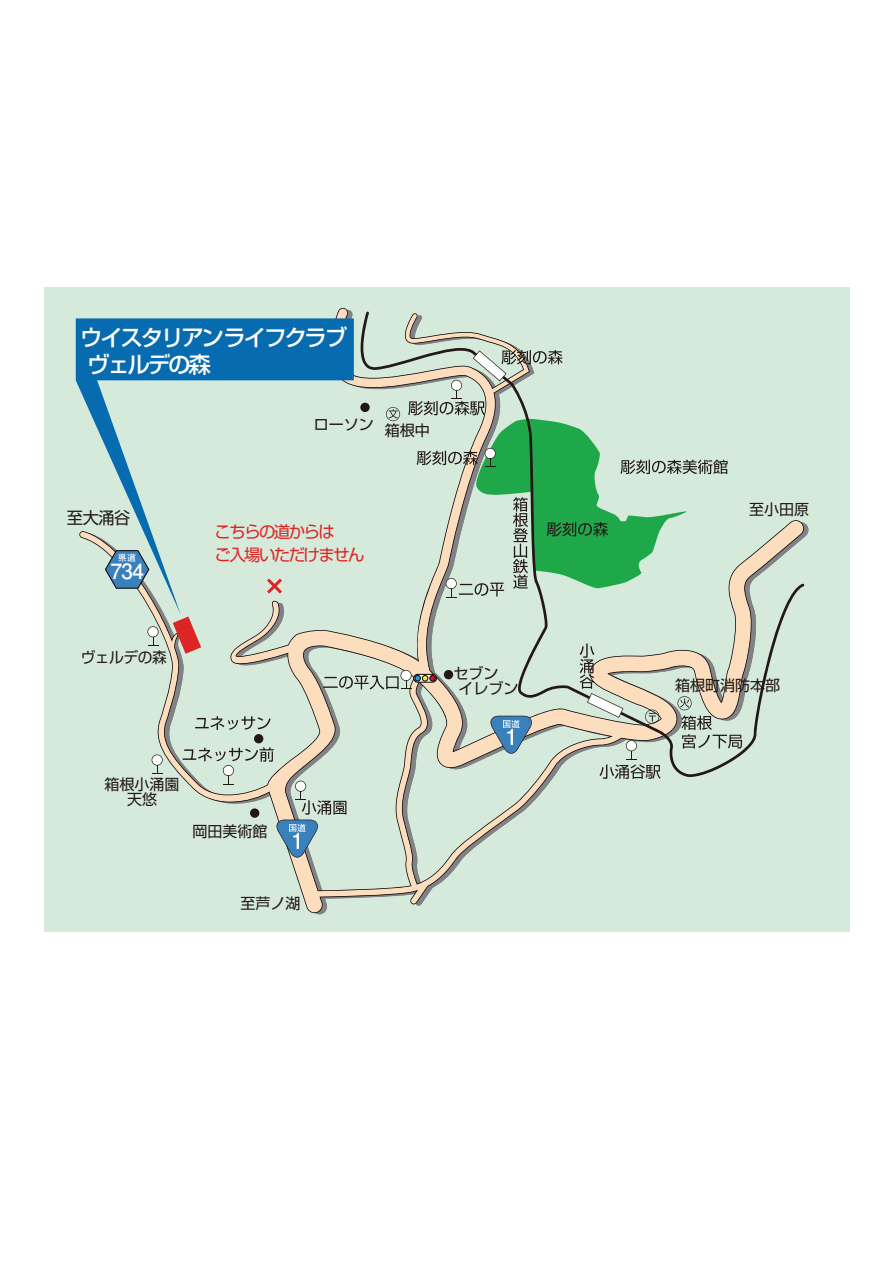
<style>
.page{position:relative;width:893px;height:1263px;background:#fff}
.page>*{position:absolute;margin:0;border:0;box-sizing:border-box;transform-origin:0 0}
.t1{font:500 22.5px/27px "Shin Go Pro";letter-spacing:-.1em;color:#fff}
.t2{font:700 21px "Futo Go B101 Pro";color:#fff}
.t3{font:16.5px/22.5px "Shin Go Pro";letter-spacing:-.1em;color:#de2525}
.t4{font:16.5px "Shin Go Pro";color:#221815}
.t5{font:15px/15px "Shin Go Pro";color:#221815}
.t6{font:700 8.85px "Futo Go B101 Pro";color:#fff}
</style>
<div class="page">
<div style="left:44px;top:287px;width:806px;height:644px;background:#d5eadb"></div>
<svg style="left:151px;top:308px;width:654px;height:605px"></svg>
<svg style="left:361px;top:311px;width:443px;height:466px"></svg>
<svg style="left:152px;top:754px;width:11px;height:20px"></svg>
<svg style="left:147px;top:626px;width:12px;height:20px"></svg>
<svg style="left:580px;top:643px;width:43px;height:75px"></svg>
<svg style="left:386px;top:407px;width:14px;height:14px"></svg>
<svg style="left:645px;top:710px;width:14px;height:14px"></svg>
<svg style="left:677px;top:696px;width:65px;height:52px"></svg>
<svg style="left:489px;top:716px;width:45px;height:39px"></svg>
<div style="left:254px;top:734px;width:9px;height:9px;background:#221815;border-radius:50%"></div>
<div style="left:444px;top:670px;width:9px;height:9px;background:#221815;border-radius:50%"></div>
<svg style="left:408px;top:350px;width:320px;height:248px"></svg>
<svg style="left:195px;top:716px;width:76px;height:14px"></svg>
<svg style="left:183px;top:747px;width:163px;height:112px"></svg>
<svg style="left:599px;top:740px;width:61px;height:39px"></svg>
<div style="left:250px;top:808px;width:9px;height:10px;background:#221815;border-radius:50%"></div>
<div style="left:360px;top:403px;width:10px;height:9px;background:#221815;border-radius:50%"></div>
<div style="left:413px;top:674px;width:24px;height:8px;border:1px solid #040000;border-radius:4px"></div>
<svg style="left:323px;top:670px;width:112px;height:20px"></svg>
<div style="left:429px;top:675px;width:7px;height:6px;border:1px solid #040000;border-radius:50%"></div>
<svg style="left:173px;top:616px;width:28px;height:38px"></svg>
<svg style="left:76px;top:318px;width:278px;height:297px"></svg>
<svg style="left:267px;top:578px;width:15px;height:16px"></svg>
<h1 class="t1" style="left:87px;top:321px;width:262px;text-indent:-7px">ウイスタリアンライフクラブヴェルデの森</h1>
<p class="t5" style="left:314px;top:415px;width:61px">ローソン</p>
<p class="t5" style="left:385px;top:421px;width:46px">箱根中</p>
<p class="t4" style="left:67px;top:504px;width:65px">至大涌谷</p>
<p class="t6" style="left:118px;top:551px;width:19px">県道</p>
<h2 class="t2" style="left:111px;top:554px;width:35px">734</h2>
<p class="t5" style="left:81px;top:648px;width:88px">ヴェルデの森</p>
<p class="t3" style="left:214px;top:519px;width:152px">こちらの道からは<br>ご入場いただけません</p>
<p class="t5" style="left:458px;top:664px;width:61px;text-indent:-5px">セブン<br>イレブン</p>
<p class="t5" style="left:105px;top:775px;width:76px;text-align:center">箱根小涌園天悠</p>
<p class="t5" style="left:193px;top:822px;width:76px">岡田美術館</p>
<p class="t5" style="left:241px;top:894px;width:61px">至芦ノ湖</p>
<p class="t5" style="left:749px;top:500px;width:61px">至小田原</p>
<p class="t5" style="left:675px;top:676px;width:106px">箱根町消防本部</p>
</div>
